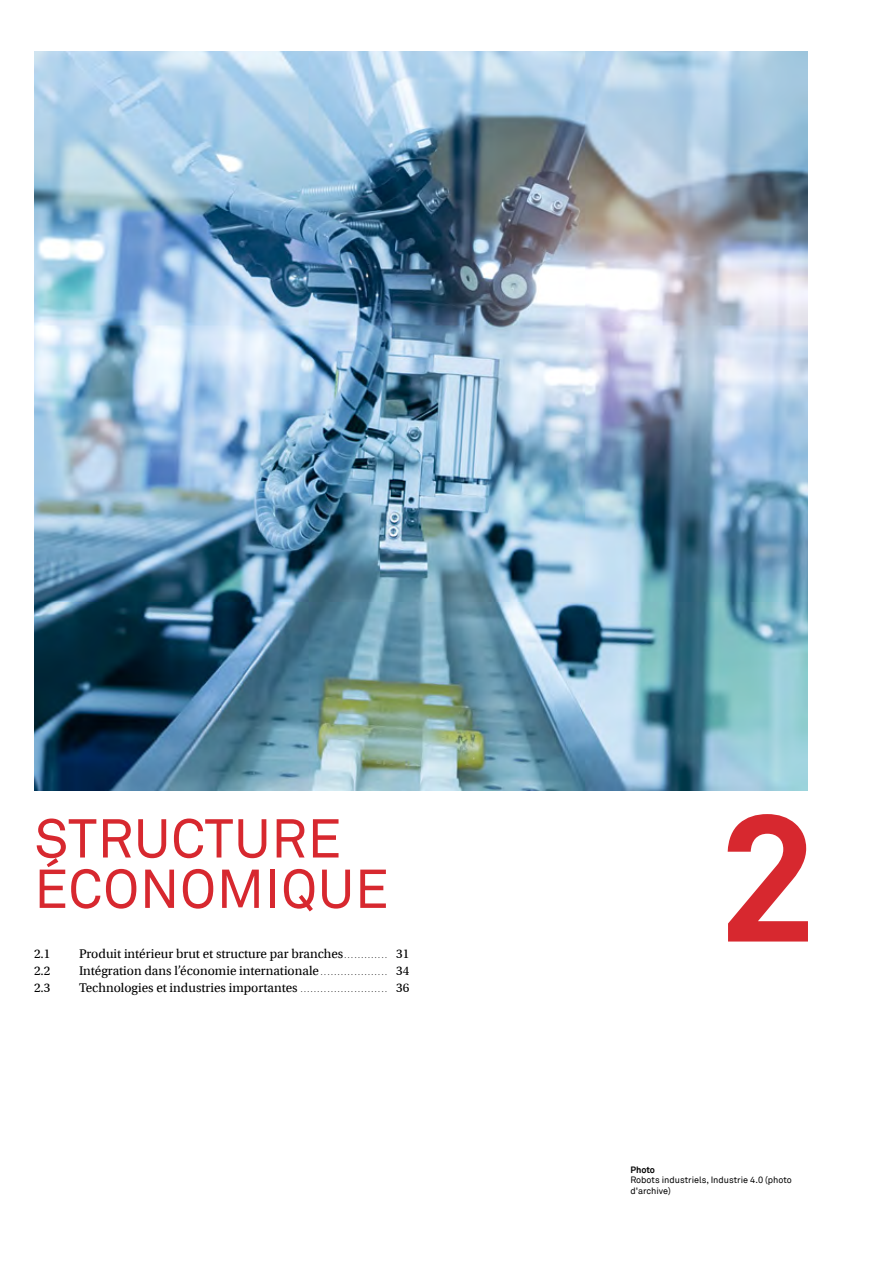
<style>
.page{position:relative;width:893px;height:1263px;background:#fff}
.page>*{position:absolute;margin:0;border:0;box-sizing:border-box;transform-origin:0 0}
.t1{font:180px "Akkurat S GE Bold";color:#d7282f}
.t2{font:54px/50.4px "Akkurat S GE Regular";letter-spacing:.01em;color:#d7282f}
.t3{font:13.2px "Utopia S GE Regular";color:#000}
.t4{font:9px/10.5px "Akkurat S GE Regular";color:#000}
.t5{font:9px "Akkurat S GE Bold";color:#000}
.s1{font-size:7.5px}
</style>
<div class="page">
<img style="left:34px;top:51px;width:774px;height:739px">
<h2 class="t2" style="left:34px;top:811px;width:356px">STRUCTURE<br>ÉCONOMIQUE</h2>
<p class="t3" style="left:34px;top:945px;width:18px">2.1</p>
<p class="t3" style="left:79px;top:945px;width:332px">Produit intérieur brut et structure par branches<span class="s1">. . . . . . . . . . . . .</span> 31</p>
<p class="t3" style="left:34px;top:961px;width:18px">2.2</p>
<p class="t3" style="left:79px;top:961px;width:332px">Intégration dans l’économie internationale <span class="s1">. . . . . . . . . . . . . . . . . . . .</span> 34</p>
<p class="t3" style="left:34px;top:978px;width:18px">2.3</p>
<p class="t3" style="left:79px;top:978px;width:332px">Technologies et industries importantes <span class="s1">. . . . . . . . . . . . . . . . . . . . . . . . . .</span> 36</p>
<h1 class="t1" style="left:717px;top:747px;width:104px">2</h1>
<p class="t5" style="left:630px;top:1163px;width:26px">Photo</p>
<p class="t4" style="left:630px;top:1174px;width:163px">Robots industriels, Industrie 4.0 (photo d'archive)</p>
</div>
